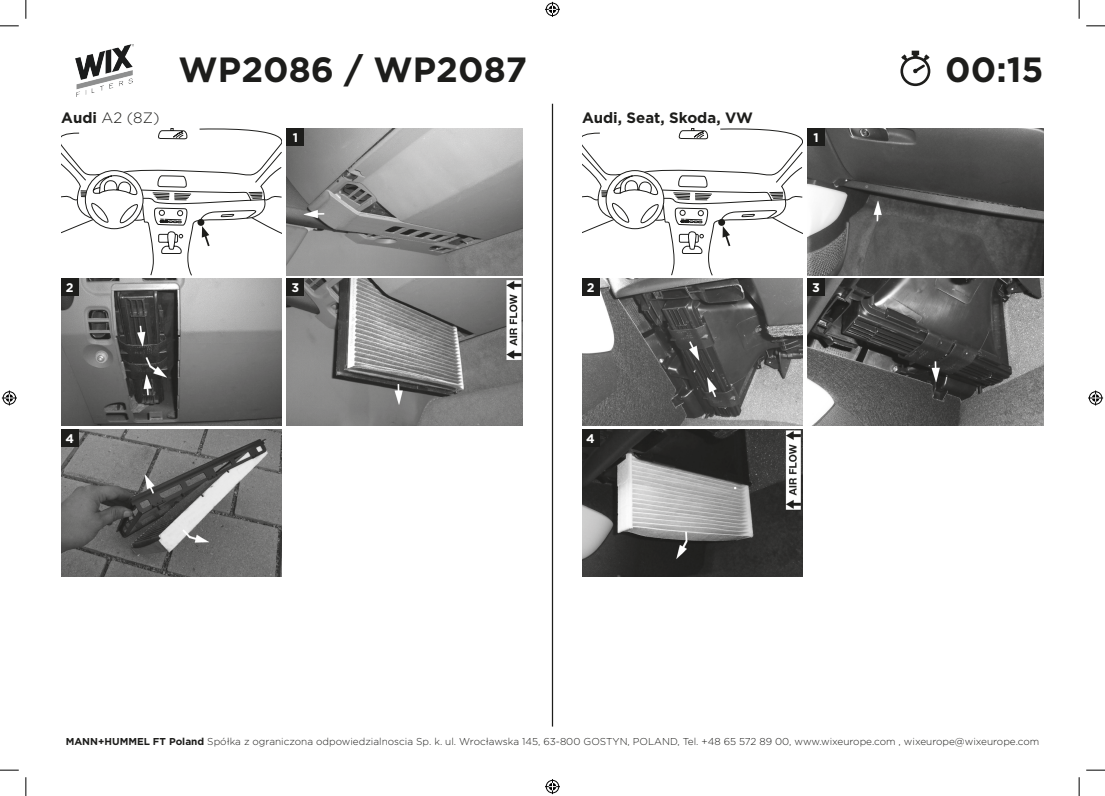
<style>
.page{position:relative;width:1105px;height:796px;background:#fff}
.page>*{position:absolute;margin:0;border:0;box-sizing:border-box;transform-origin:0 0}
.t1{font:700 35px "Gotham";color:#1d1d1b}
.t2{font:700 15px "Gotham";color:#1d1d1b}
.t3{font:300 15px "Gotham";color:#1d1d1b}
.t4{font:700 12.5px "Gotham";color:#fff}
.t5{font:300 10px "Gotham";color:#1d1d1b}
.s1{font-weight:700}
</style>
<div class="page">
<svg style="left:900px;top:51px;width:30px;height:35px"></svg>
<img style="left:75px;top:45px;width:59px;height:52px">
<svg style="left:61px;top:128px;width:220px;height:147px"></svg>
<svg style="left:582px;top:128px;width:220px;height:147px"></svg>
<hr style="left:551px;top:104px;width:2px;height:622px;background:#1d1d1b">
<img style="left:582px;top:279px;width:220px;height:147px">
<div style="left:582px;top:279px;width:17px;height:17px;background:#1d1d1b"></div>
<img style="left:807px;top:279px;width:236px;height:147px">
<div style="left:807px;top:279px;width:17px;height:17px;background:#1d1d1b"></div>
<img style="left:807px;top:128px;width:236px;height:147px">
<div style="left:807px;top:128px;width:17px;height:17px;background:#1d1d1b"></div>
<img style="left:287px;top:128px;width:235px;height:147px">
<div style="left:287px;top:128px;width:17px;height:17px;background:#1d1d1b"></div>
<img style="left:287px;top:279px;width:235px;height:147px">
<div style="left:287px;top:279px;width:17px;height:17px;background:#1d1d1b"></div>
<img style="left:61px;top:279px;width:220px;height:147px">
<div style="left:61px;top:279px;width:17px;height:17px;background:#1d1d1b"></div>
<img style="left:61px;top:429px;width:220px;height:147px">
<div style="left:61px;top:429px;width:17px;height:17px;background:#1d1d1b"></div>
<img style="left:582px;top:429px;width:220px;height:147px">
<div style="left:582px;top:429px;width:17px;height:17px;background:#1d1d1b"></div>
<svg style="left:0;top:25px;width:19px;height:2px"></svg>
<svg style="left:1086px;top:25px;width:18px;height:2px"></svg>
<svg style="left:0;top:769px;width:19px;height:2px"></svg>
<svg style="left:1086px;top:769px;width:18px;height:2px"></svg>
<svg style="left:25px;top:0;width:2px;height:19px"></svg>
<svg style="left:25px;top:777px;width:2px;height:19px"></svg>
<svg style="left:1078px;top:0;width:1px;height:19px"></svg>
<svg style="left:1078px;top:777px;width:1px;height:19px"></svg>
<svg style="left:545px;top:2px;width:15px;height:15px"></svg>
<svg style="left:545px;top:779px;width:15px;height:15px"></svg>
<svg style="left:2px;top:390px;width:15px;height:15px"></svg>
<svg style="left:1088px;top:390px;width:14px;height:15px"></svg>
<h1 class="t1" style="left:178px;top:47px;width:350px">WP2086 / WP2087</h1>
<h2 class="t3" style="left:61px;top:108px;width:100px"><span class="s1">Audi</span> A2 (8Z)</h2>
<h2 class="t2" style="left:582px;top:107px;width:172px">Audi, Seat, Skoda, VW</h2>
<p class="t4" style="left:292px;top:129px;width:7px">1</p>
<p class="t4" style="left:813px;top:129px;width:7px">1</p>
<p class="t4" style="left:66px;top:280px;width:9px">2</p>
<p class="t4" style="left:291px;top:280px;width:9px">3</p>
<p class="t4" style="left:586px;top:280px;width:9px">2</p>
<p class="t4" style="left:811px;top:280px;width:9px">3</p>
<p class="t4" style="left:66px;top:430px;width:10px">4</p>
<p class="t4" style="left:586px;top:430px;width:10px">4</p>
<h1 class="t1" style="left:944px;top:47px;width:100px">00:15</h1>
<p class="t5" style="left:66px;top:735px;width:974px"><span class="s1">MANN+HUMMEL FT Poland</span> Spółka z ograniczona odpowiedzialnoscia Sp. k. ul. Wrocławska 145, 63-800 GOSTYN, POLAND, Tel. +48 65 572 89 00, www.wixeurope.com , wixeurope@wixeurope.com</p>
</div>
